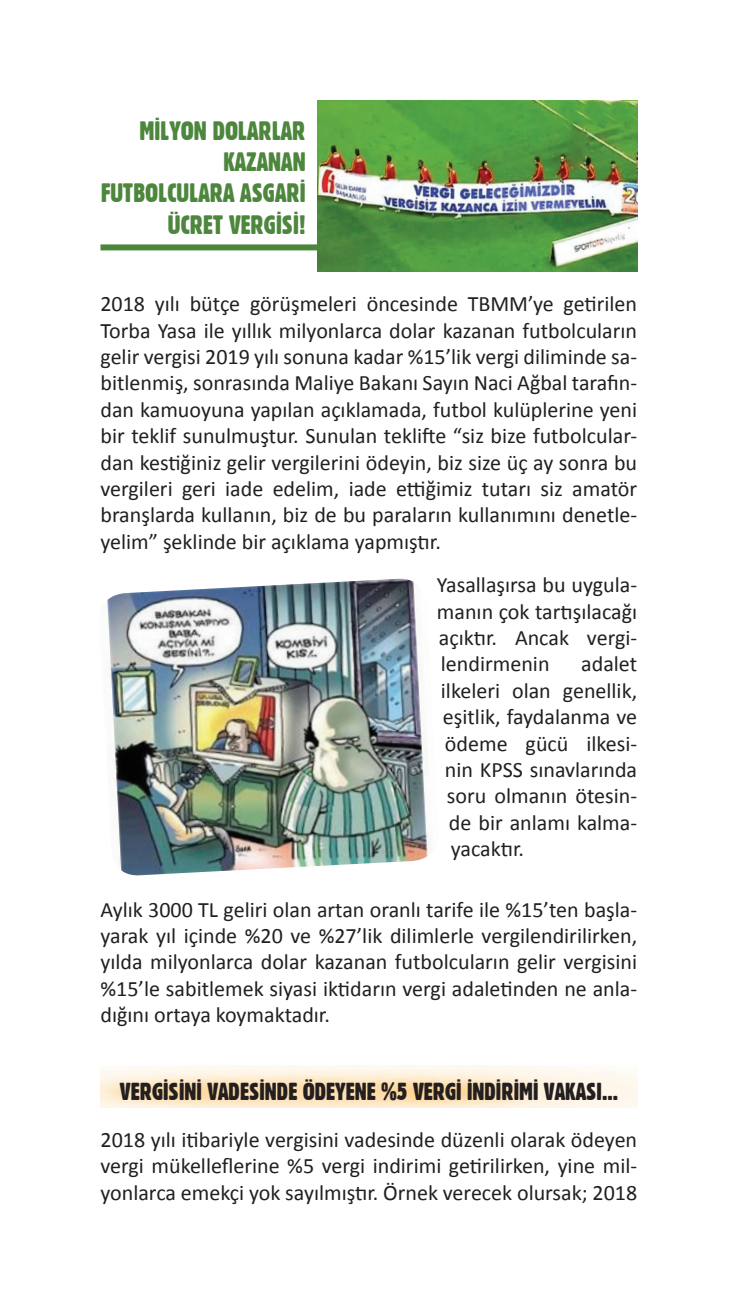
<style>
.page{position:relative;width:738px;height:1304px;background:#fff}
.page>*{position:absolute;margin:0;border:0;box-sizing:border-box;transform-origin:0 0}
.t1{font:26px/31.2px "Gothic 821 Condensed BT";color:#4d863d;text-align:right}
.t2{font:24px "Gothic 821 Condensed BT";color:#231f20}
.t3{font:22px/26.4px "Calibri";color:#231f20;text-align:justify}
</style>
<div class="page">
<img style="left:107px;top:579px;width:325px;height:297px">
<div style="left:100px;top:244px;width:221px;height:6px;background:#4b863d"></div>
<img style="left:317px;top:100px;width:320px;height:172px">
<p class="t1" style="left:101px;top:115px;width:206px">MİLYON DOLARLAR<br>KAZANAN<br>FUTBOLCULARA ASGARİ<br>ÜCRET VERGİSİ!</p>
<p class="t3" style="left:100px;top:291px;width:538px">2018 yılı bütçe görüşmeleri öncesinde TBMM’ye getirilen Torba Yasa ile yıllık milyonlarca dolar kazanan futbolcuların gelir vergisi 2019 yılı sonuna kadar %15’lik vergi diliminde sa&shy;bitlenmiş, sonrasında Maliye Bakanı Sayın Naci Ağbal tarafın&shy;dan kamuoyuna yapılan açıklamada, futbol kulüplerine yeni bir teklif sunulmuştur. Sunulan teklifte “siz bize futbolcular&shy;dan kestiğiniz gelir vergilerini ödeyin, biz size üç ay sonra bu vergileri geri iade edelim, iade ettiğimiz tutarı siz amatör branşlarda kullanın, biz de bu paraların kullanımını denetle&shy;yelim” şeklinde bir açıklama yapmıştır.</p>
<p class="t3" style="left:436px;top:572px;width:202px">Yasallaşırsa bu uygula&shy;manın çok tartışılacağı açıktır. Ancak vergi&shy;lendirmenin</p>
<p class="t3" style="left:580px;top:651px;width:57px">adalet</p>
<p class="t3" style="left:440px;top:677px;width:197px">ilkeleri olan genellik,</p>
<p class="t3" style="left:442px;top:704px;width:196px">eşitlik, faydalanma ve</p>
<p class="t3" style="left:444px;top:730px;width:193px">ödeme gücü ilkesi-</p>
<p class="t3" style="left:444px;top:757px;width:193px">nin KPSS sınavlarında</p>
<p class="t3" style="left:446px;top:783px;width:191px">soru olmanın ötesin-</p>
<p class="t3" style="left:448px;top:809px;width:189px">de bir anlamı kalma-</p>
<p class="t3" style="left:450px;top:836px;width:74px">yacaktır.</p>
<p class="t3" style="left:100px;top:896px;width:538px">Aylık 3000 TL geliri olan artan oranlı tarife ile %15’ten başla&shy;yarak yıl içinde %20 ve %27’lik dilimlerle vergilendirilirken, yılda milyonlarca dolar kazanan futbolcuların gelir vergisini %15’le sabitlemek siyasi iktidarın vergi adaletinden ne anla&shy;dığını ortaya koymaktadır.</p>
<p class="t2" style="left:120px;top:1077px;width:499px">VERGİSİNİ VADESİNDE ÖDEYENE %5 VERGİ İNDİRİMİ VAKASI...</p>
<p class="t3" style="left:100px;top:1126px;width:538px">2018 yılı itibariyle vergisini vadesinde düzenli olarak ödeyen vergi mükelleflerine %5 vergi indirimi getirilirken, yine mil&shy;yonlarca emekçi yok sayılmıştır. Örnek verecek olursak; 2018</p>
</div>
